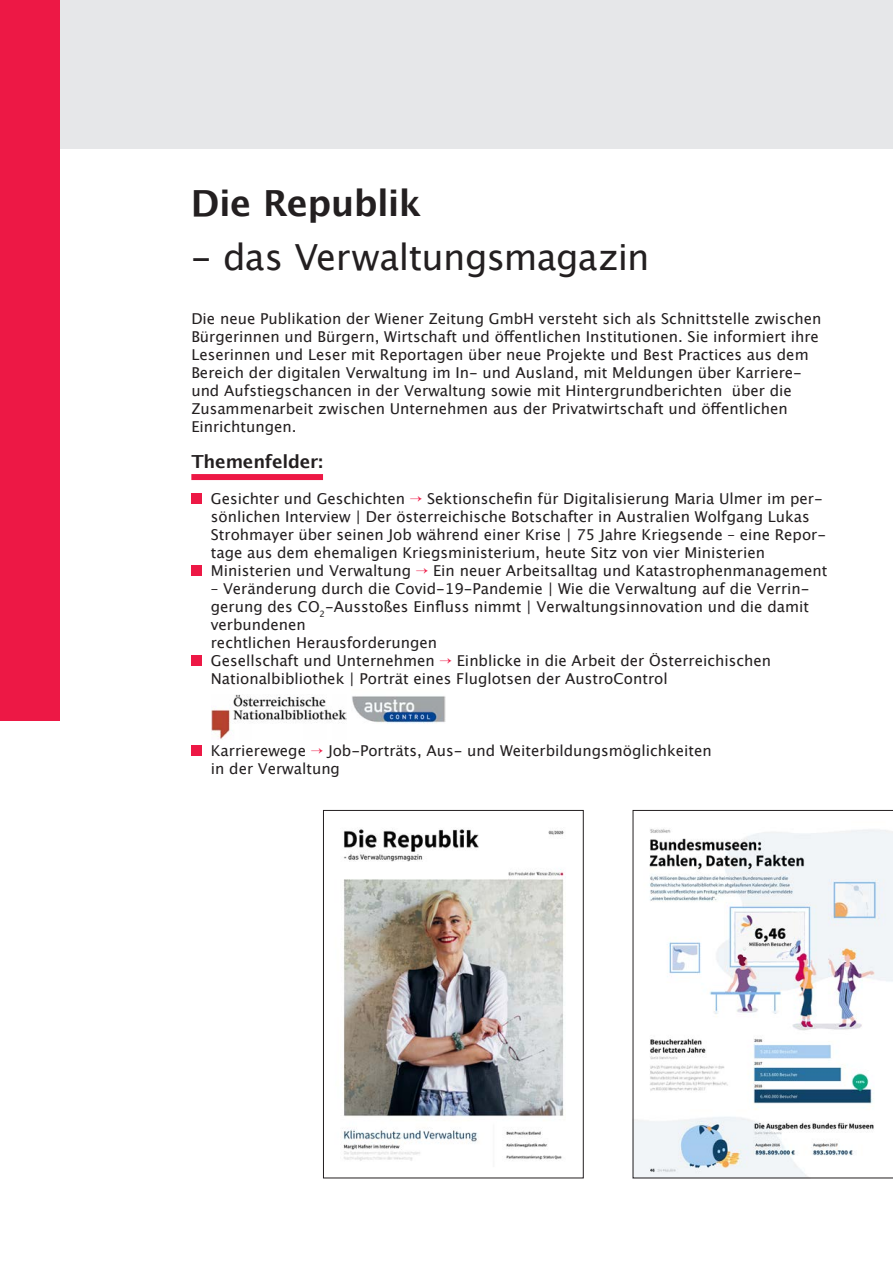
<style>
.page{position:relative;width:893px;height:1263px;background:#fff}
.page>*{position:absolute;margin:0;border:0;box-sizing:border-box;transform-origin:0 0}
.t1{font:36px "Lucida Grande";letter-spacing:-.015em;color:#231f20}
.t2{font:700 36px "Lucida Grande";letter-spacing:-.015em;color:#231f20}
.t3{font:700 18px "Lucida Grande";letter-spacing:-.01em;color:#231f20}
.t4{font:15px/18px "Lucida Grande";color:#231f20}
.s1{color:#ed1845}
</style>
<div class="page">
<img style="left:352px;top:696px;width:93px;height:28px">
<img style="left:212px;top:695px;width:134px;height:44px">
<div style="left:0;top:0;width:893px;height:149px;background:#e6e7e9"></div>
<div style="left:191px;top:474px;width:132px;height:6px;background:#ed1845"></div>
<div style="left:191px;top:493px;width:11px;height:11px;background:#ed1845"></div>
<div style="left:191px;top:565px;width:11px;height:11px;background:#ed1845"></div>
<div style="left:191px;top:655px;width:11px;height:11px;background:#ed1845"></div>
<div style="left:191px;top:745px;width:11px;height:11px;background:#ed1845"></div>
<div style="left:0;top:0;width:60px;height:720px;background:#ed1845"></div>
<img style="left:343px;top:829px;width:223px;height:332px">
<div style="left:323px;top:810px;width:261px;height:368px;border:1px solid #231f20"></div>
<svg style="left:633px;top:810px;width:260px;height:368px"></svg>
<p class="t2" style="left:191px;top:174px;width:232px">Die Republik</p>
<p class="t1" style="left:191px;top:237px;width:460px">- das Verwaltungsmagazin</p>
<p class="t4" style="left:191px;top:310px;width:631px">Die neue Publikation der Wiener Zeitung GmbH versteht sich als Schnittstelle zwischen Bürgerinnen und Bürgern, Wirtschaft und öffentlichen Institutionen. Sie informiert ihre Leserinnen und Leser mit Reportagen über neue Projekte und Best Practices aus dem Bereich der digitalen Verwaltung im In- und Ausland, mit Meldungen über Karriere&shy;und Aufstiegschancen in der Verwaltung sowie mit Hintergrundberichten über die Zusammenarbeit zwischen Unternehmen aus der Privatwirtschaft und öffentlichen Einrichtungen.</p>
<p class="t3" style="left:191px;top:447px;width:133px">Themenfelder:</p>
<p class="t4" style="left:211px;top:490px;width:617px">Gesichter und Geschichten <span class="s1">→</span> Sektionschefin für Digitalisierung Maria Ulmer im per&shy;sönlichen Interview | Der österreichische Botschafter in Australien Wolfgang Lukas Strohmayer über seinen Job während einer Krise | 75 Jahre Kriegsende – eine Repor&shy;tage aus dem ehemaligen Kriegsministerium, heute Sitz von vier Ministerien</p>
<p class="t4" style="left:211px;top:562px;width:618px">Ministerien und Verwaltung <span class="s1">→</span> Ein neuer Arbeitsalltag und Katastrophenmanagement</p>
<p class="t4" style="left:211px;top:580px;width:600px">– Veränderung durch die Covid-19-Pandemie | Wie die Verwaltung auf die Verrin&shy;gerung des CO<sub>2</sub>-Ausstoßes Einfluss nimmt | Verwaltungsinnovation und die damit verbundenen<br>rechtlichen Herausforderungen</p>
<p class="t4" style="left:211px;top:652px;width:562px">Gesellschaft und Unternehmen <span class="s1">→</span> Einblicke in die Arbeit der Österreichischen<br>Nationalbibliothek | Porträt eines Fluglotsen der AustroControl</p>
<p class="t4" style="left:211px;top:742px;width:502px">Karrierewege <span class="s1">→</span> Job-Porträts, Aus- und Weiterbildungsmöglichkeiten in der Verwaltung</p>
</div>
